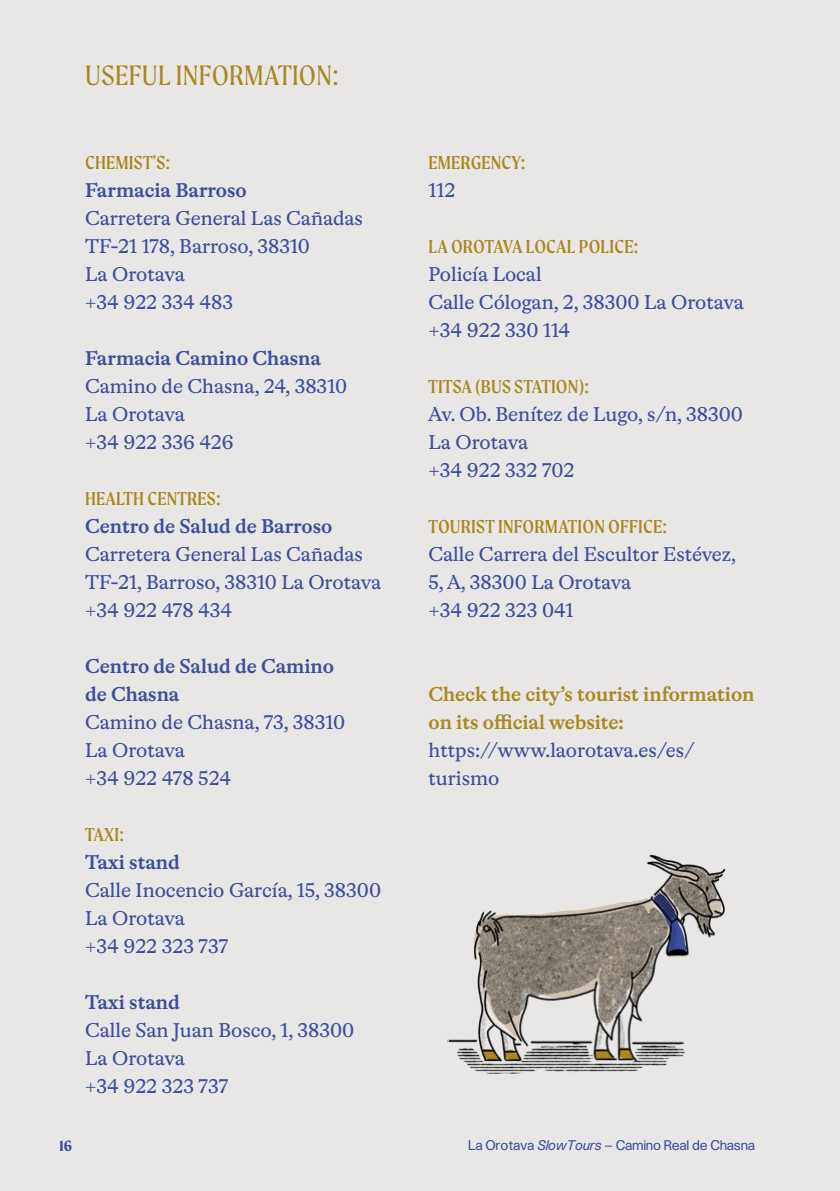
<style>
.page{position:relative;width:840px;height:1191px;background:#fff}
.page>*{position:absolute;margin:0;border:0;box-sizing:border-box;transform-origin:0 0}
.t1{font:30px "Moret";letter-spacing:.01em;color:#a8881f}
.t2{font:20px/28px "Romek";color:#3c4e9d}
.t3{font:600 20px/28px "Romek";color:#3c4e9d}
.t4{font:20px "Moret";letter-spacing:.01em;color:#a8881f}
.t5{font:600 20px/28px "Romek";color:#a8881f}
.t6{font:700 16px "Moret";color:#3c4e9d}
.t7{font:13px "Haas Unica";letter-spacing:.03em;color:#3c4e9d}
.s1{font-style:italic}
</style>
<div class="page">
<div style="left:0;top:0;width:839px;height:1191px;background:#e9e7e5"></div>
<img style="left:447px;top:854px;width:279px;height:220px">
<h1 class="t1" style="left:85px;top:58px;width:255px">USEFUL INFORMATION:</h1>
<p class="t4" style="left:85px;top:151px;width:86px">CHEMIST'S:</p>
<p class="t3" style="left:85px;top:176px;width:163px">Farmacia Barroso</p>
<p class="t2" style="left:85px;top:204px;width:279px">Carretera General Las Cañadas<br>TF-21 178, Barroso, 38310<br>La Orotava<br>+34 922 334 483</p>
<p class="t3" style="left:85px;top:344px;width:237px">Farmacia Camino Chasna</p>
<p class="t2" style="left:85px;top:372px;width:263px">Camino de Chasna, 24, 38310<br>La Orotava<br>+34 922 336 426</p>
<p class="t4" style="left:85px;top:487px;width:137px">HEALTH CENTRES:</p>
<p class="t3" style="left:85px;top:512px;width:249px">Centro de Salud de Barroso</p>
<p class="t2" style="left:85px;top:540px;width:297px">Carretera General Las Cañadas<br>TF-21, Barroso, 38310 La Orotava +34 922 478 434</p>
<p class="t3" style="left:85px;top:652px;width:250px">Centro de Salud de Camino de Chasna</p>
<p class="t2" style="left:85px;top:708px;width:261px">Camino de Chasna, 73, 38310<br>La Orotava<br>+34 922 478 524</p>
<p class="t4" style="left:85px;top:823px;width:40px">TAXI:</p>
<p class="t3" style="left:85px;top:848px;width:96px">Taxi stand</p>
<p class="t2" style="left:85px;top:876px;width:297px">Calle Inocencio García, 15, 38300<br>La Orotava<br>+34 922 323 737</p>
<p class="t3" style="left:85px;top:988px;width:96px">Taxi stand</p>
<p class="t2" style="left:85px;top:1016px;width:270px">Calle San Juan Bosco, 1, 38300<br>La Orotava<br>+34 922 323 737</p>
<p class="t4" style="left:428px;top:151px;width:98px">EMERGENCY:</p>
<p class="t2" style="left:428px;top:176px;width:28px">112</p>
<p class="t4" style="left:428px;top:235px;width:211px">LA OROTAVA LOCAL POLICE:</p>
<p class="t2" style="left:428px;top:260px;width:316px">Policía Local<br>Calle Cólogan, 2, 38300 La Orotava +34 922 330 114</p>
<p class="t4" style="left:428px;top:375px;width:162px">TITSA (BUS STATION):</p>
<p class="t2" style="left:428px;top:400px;width:316px">Av. Ob. Benítez de Lugo, s/n, 38300<br>La Orotava<br>+34 922 332 702</p>
<p class="t4" style="left:428px;top:515px;width:240px">TOURIST INFORMATION OFFICE:</p>
<p class="t2" style="left:428px;top:540px;width:309px">Calle Carrera del Escultor Estévez,<br>5, A, 38300 La Orotava<br>+34 922 323 041</p>
<p class="t5" style="left:428px;top:680px;width:327px">Check the city’s tourist information on its official website:</p>
<p class="t2" style="left:428px;top:736px;width:268px">https://www.laorotava.es/es/ turismo</p>
<p class="t6" style="left:59px;top:1136px;width:14px">16</p>
<p class="t7" style="left:468px;top:1137px;width:288px">La Orotava <span class="s1">SlowTours</span> — Camino Real de Chasna</p>
</div>
